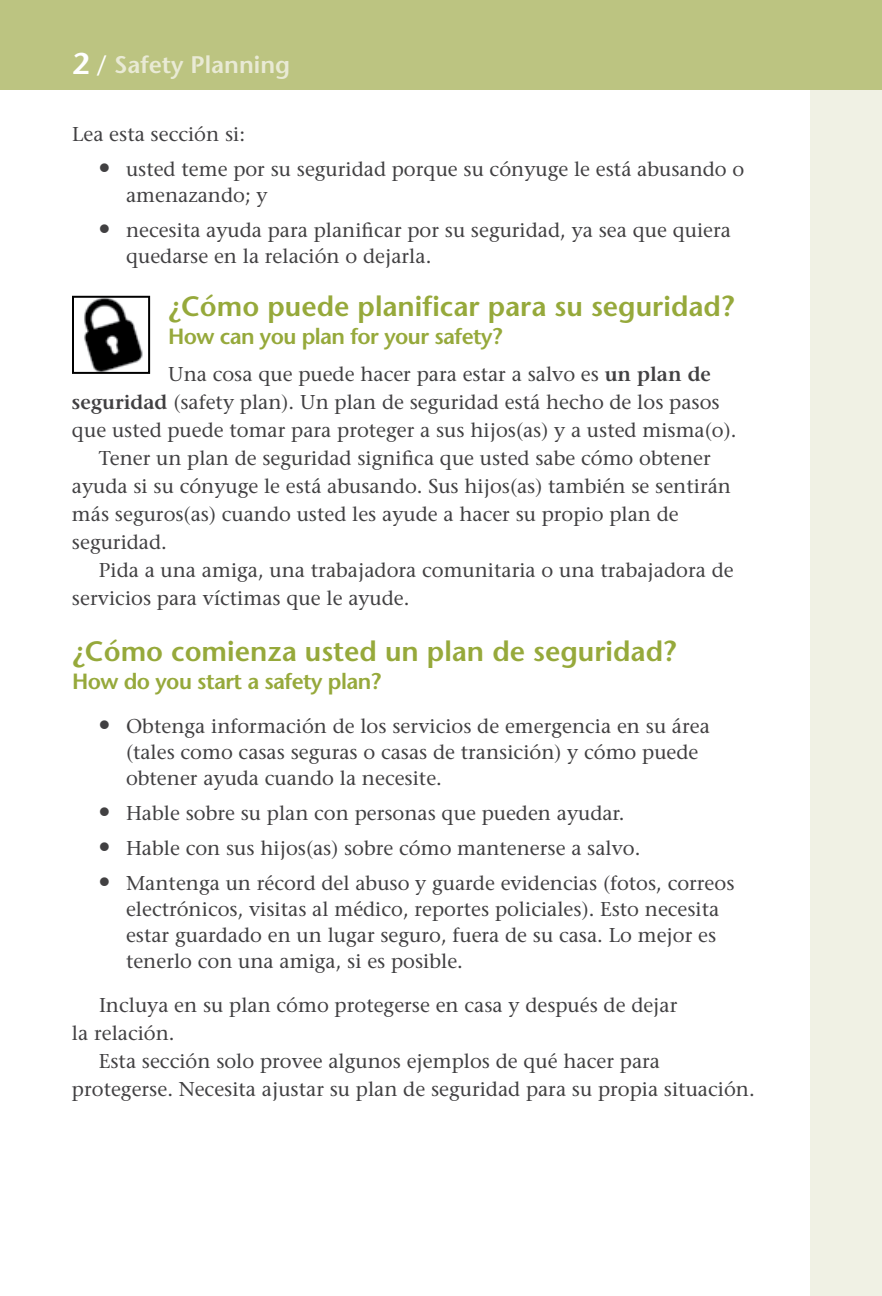
<style>
.page{position:relative;width:882px;height:1296px;background:#fff}
.page>*{position:absolute;margin:0;border:0;box-sizing:border-box;transform-origin:0 0}
.t1{font:600 28px "Stone Sans Std";color:#96a93b}
.t2{font:600 24px "Stone Sans Std";color:#e9ead5}
.t3{font:600 22px "Stone Sans Std";letter-spacing:-.025em;color:#96a93b}
.t4{font:500 20px/35px "Stone Serif Std";color:#414042}
.s1{font-size:30px;color:#fff}
.s2{color:#fff}
.s3{font-weight:600}
</style>
<div class="page">
<div style="left:810px;top:90px;width:72px;height:1206px;background:#f0f1e4"></div>
<div style="left:0;top:0;width:882px;height:90px;background:#bcc481"></div>
<img style="left:84px;top:299px;width:59px;height:72px">
<div style="left:72px;top:296px;width:78px;height:78px;border:2px solid #000"></div>
<p class="t2" style="left:72px;top:50px;width:220px"><span class="s1">2</span> <span class="s2">/</span> Safety Planning</p>
<p class="t4" style="left:126px;top:116px;width:620px;text-indent:-54px">Lea esta sección si:<br>usted teme por su seguridad porque su cónyuge le está abusando o</p>
<p class="t4" style="left:126px;top:177px;width:607px">amenazando; y<br>necesita ayuda para planificar por su seguridad, ya sea que quiera</p>
<p class="t4" style="left:126px;top:238px;width:307px">quedarse en la relación o dejarla.</p>
<h1 class="t1" style="left:168px;top:290px;width:567px">¿Cómo puede planificar para su seguridad?</h1>
<p class="t3" style="left:168px;top:323px;width:336px">How can you plan for your safety?</p>
<p class="t4" style="left:168px;top:357px;width:544px">Una cosa que puede hacer para estar a salvo es <span class="s3">un plan de</span></p>
<p class="t4" style="left:72px;top:385px;width:649px"><span class="s3">seguridad</span> (safety plan). Un plan de seguridad está hecho de los pasos</p>
<p class="t4" style="left:72px;top:413px;width:666px">que usted puede tomar para proteger a sus hijos(as) y a usted misma(o).</p>
<p class="t4" style="left:99px;top:441px;width:613px">Tener un plan de seguridad significa que usted sabe cómo obtener</p>
<p class="t4" style="left:72px;top:469px;width:661px">ayuda si su cónyuge le está abusando. Sus hijos(as) también se sentirán</p>
<p class="t4" style="left:72px;top:497px;width:608px">más seguros(as) cuando usted les ayude a hacer su propio plan de</p>
<p class="t4" style="left:72px;top:525px;width:96px">seguridad.</p>
<p class="t4" style="left:99px;top:553px;width:636px">Pida a una amiga, una trabajadora comunitaria o una trabajadora de</p>
<p class="t4" style="left:72px;top:581px;width:339px">servicios para víctimas que le ayude.</p>
<h1 class="t1" style="left:72px;top:634px;width:606px">¿Cómo comienza usted un plan de seguridad?</h1>
<p class="t3" style="left:72px;top:668px;width:310px">How do you start a safety plan?</p>
<p class="t4" style="left:126px;top:713px;width:585px;line-height:26px">Obtenga información de los servicios de emergencia en su área (tales como casas seguras o casas de transición) y cómo puede obtener ayuda cuando la necesite.</p>
<p class="t4" style="left:126px;top:796px;width:610px">Hable sobre su plan con personas que pueden ayudar.<br>Hable con sus hijos(as) sobre cómo mantenerse a salvo.<br>Mantenga un récord del abuso y guarde evidencias (fotos, correos</p>
<p class="t4" style="left:126px;top:896px;width:595px;line-height:26px">electrónicos, visitas al médico, reportes policiales). Esto necesita estar guardado en un lugar seguro, fuera de su casa. Lo mejor es tenerlo con una amiga, si es posible.</p>
<p class="t4" style="left:72px;top:991px;width:607px;line-height:28px;text-indent:27px">Incluya en su plan cómo protegerse en casa y después de dejar la relación.</p>
<p class="t4" style="left:72px;top:1047px;width:684px;line-height:28px;text-indent:27px">Esta sección solo provee algunos ejemplos de qué hacer para protegerse. Necesita ajustar su plan de seguridad para su propia situación.</p>
</div>
